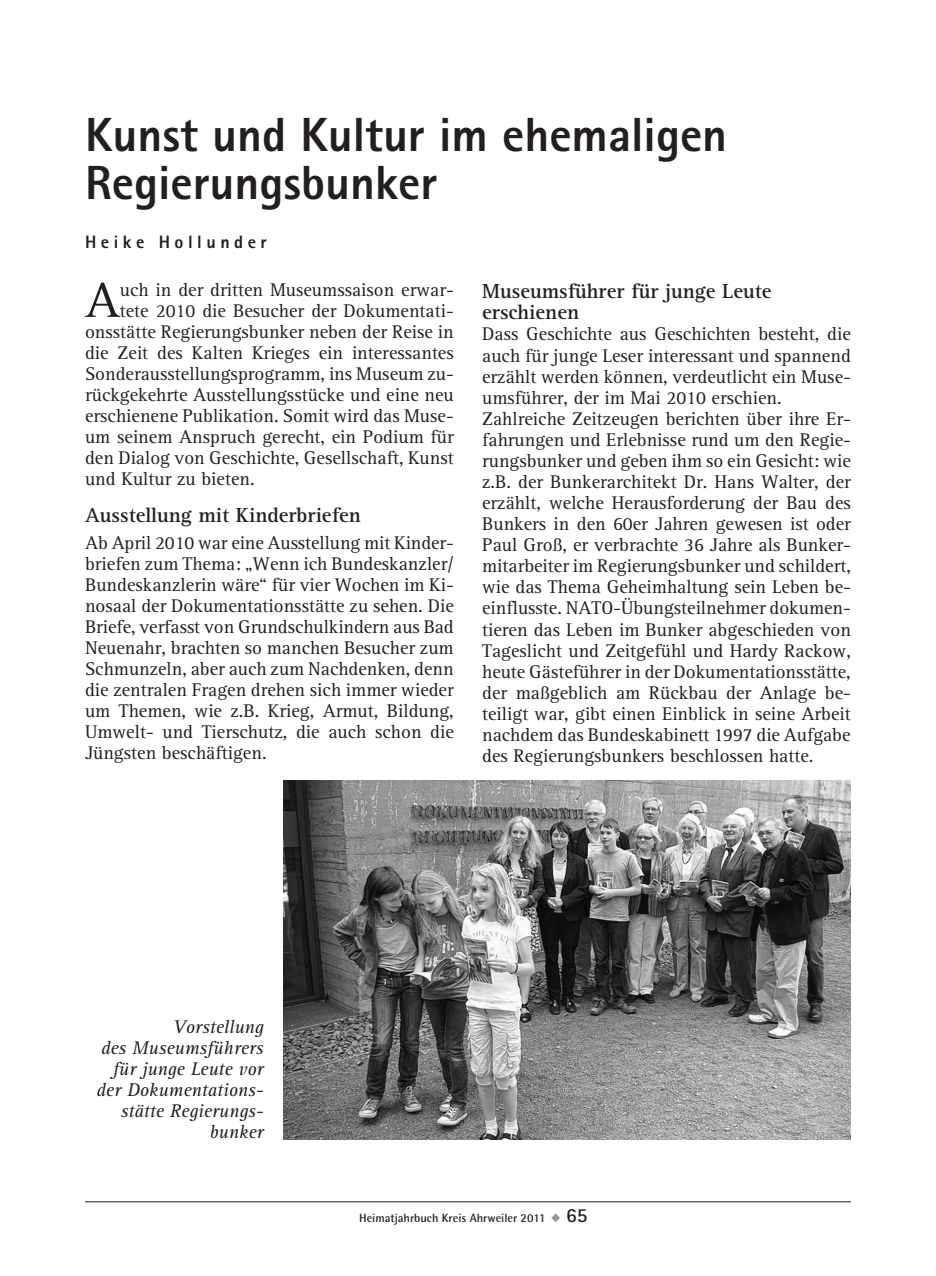
<style>
.page{position:relative;width:936px;height:1276px;background:#fff}
.page>*{position:absolute;margin:0;border:0;box-sizing:border-box;transform-origin:0 0}
.t1{font:50.6px "AT Rotis Serif";color:#231f20}
.t2{font:800 48px/48px "Rotis Sans Serif";color:#231f20}
.t3{font:700 21px/21px "AT Rotis Serif";color:#231f20}
.t4{font:19px/21px "AT Rotis Serif";color:#231f20;text-align:justify}
.t5{font:italic 19px/21px "AT Rotis Serif";color:#231f20;text-align:right}
.t6{font:800 18px "Rotis Sans Serif";letter-spacing:.25em;color:#231f20}
.t7{font:700 12px "Rotis Semi Sans";color:#231f20}
.s1{color:#939598}
.s2{font-family:"Rotis Sans Serif";font-size:20px}
</style>
<div class="page">
<hr style="left:85px;top:1201px;width:765px;height:1px;background:#231f20">
<img style="left:283px;top:781px;width:567px;height:358px">
<h2 class="t2" style="left:85px;top:110px;width:643px">Kunst und Kultur im ehemaligen<br>Regierungsbunker</h2>
<p class="t6" style="left:85px;top:231px;width:183px">Heike Hollunder</p>
<h1 class="t1" style="left:85px;top:271px;width:36px">A</h1>
<p class="t4" style="left:120px;top:279px;width:335px">uch in der dritten Museumssaison erwar-</p>
<p class="t3" style="left:482px;top:281px;width:291px">Museumsführer für junge Leute erschienen</p>
<p class="t4" style="left:482px;top:324px;width:370px;text-align:left">Dass Geschichte aus Geschichten besteht, die auch für junge Leser interessant und spannend erzählt werden können, verdeutlicht ein Muse&shy;umsführer, der im Mai 2010 erschien.<br>Zahlreiche Zeitzeugen berichten über ihre Er&shy;fahrungen und Erlebnisse rund um den Regie&shy;rungsbunker und geben ihm so ein Gesicht: wie z.B. der Bunkerarchitekt Dr. Hans Walter, der erzählt, welche Herausforderung der Bau des Bunkers in den 60er Jahren gewesen ist oder Paul Groß, er verbrachte 36 Jahre als Bunker&shy;mitarbeiter im Regierungsbunker und schildert, wie das Thema Geheimhaltung sein Leben be&shy;einflusste. NATO-Übungsteilnehmer dokumen&shy;tieren das Leben im Bunker abgeschieden von Tageslicht und Zeitgefühl und Hardy Rackow, heute Gästeführer in der Dokumentationsstätte, der maßgeblich am Rückbau der Anlage be&shy;teiligt war, gibt einen Einblick in seine Arbeit nachdem das Bundeskabinett 1997 die Aufgabe des Regierungsbunkers beschlossen hatte.</p>
<p class="t4" style="left:120px;top:301px;width:335px">tete 2010 die Besucher der Dokumentati-</p>
<p class="t4" style="left:85px;top:322px;width:370px">onsstätte Regierungsbunker neben der Reise in</p>
<p class="t4" style="left:85px;top:343px;width:370px">die Zeit des Kalten Krieges ein interessantes</p>
<p class="t4" style="left:85px;top:364px;width:370px">Sonderausstellungsprogramm, ins Museum zu-</p>
<p class="t4" style="left:85px;top:385px;width:370px">rückgekehrte Ausstellungsstücke und eine neu</p>
<p class="t4" style="left:85px;top:406px;width:370px">erschienene Publikation. Somit wird das Muse-</p>
<p class="t4" style="left:85px;top:427px;width:370px">um seinem Anspruch gerecht, ein Podium für</p>
<p class="t4" style="left:85px;top:448px;width:370px">den Dialog von Geschichte, Gesellschaft, Kunst</p>
<p class="t4" style="left:85px;top:469px;width:171px">und Kultur zu bieten.</p>
<p class="t3" style="left:85px;top:505px;width:277px">Ausstellung mit Kinderbriefen</p>
<p class="t4" style="left:85px;top:532px;width:370px">Ab April 2010 war eine Ausstellung mit Kinder&shy;briefen zum Thema: „Wenn ich Bundeskanzler/ Bundeskanzlerin wäre“ für vier Wochen im Ki&shy;nosaal der Dokumentationsstätte zu sehen. Die Briefe, verfasst von Grundschulkindern aus Bad Neuenahr, brachten so manchen Besucher zum Schmunzeln, aber auch zum Nachdenken, denn die zentralen Fragen drehen sich immer wieder um Themen, wie z.B. Krieg, Armut, Bildung, Umwelt- und Tierschutz, die auch schon die Jüngsten beschäftigen.</p>
<p class="t5" style="left:96px;top:1017px;width:169px">Vorstellung<br>des Museumsführers für junge Leute vor der Dokumentations&shy;stätte Regierungs&shy;bunker</p>
<p class="t7" style="left:359px;top:1210px;width:230px">Heimatjahrbuch Kreis Ahrweiler 2011 <span class="s1">◆</span> <span class="s2">65</span></p>
</div>
